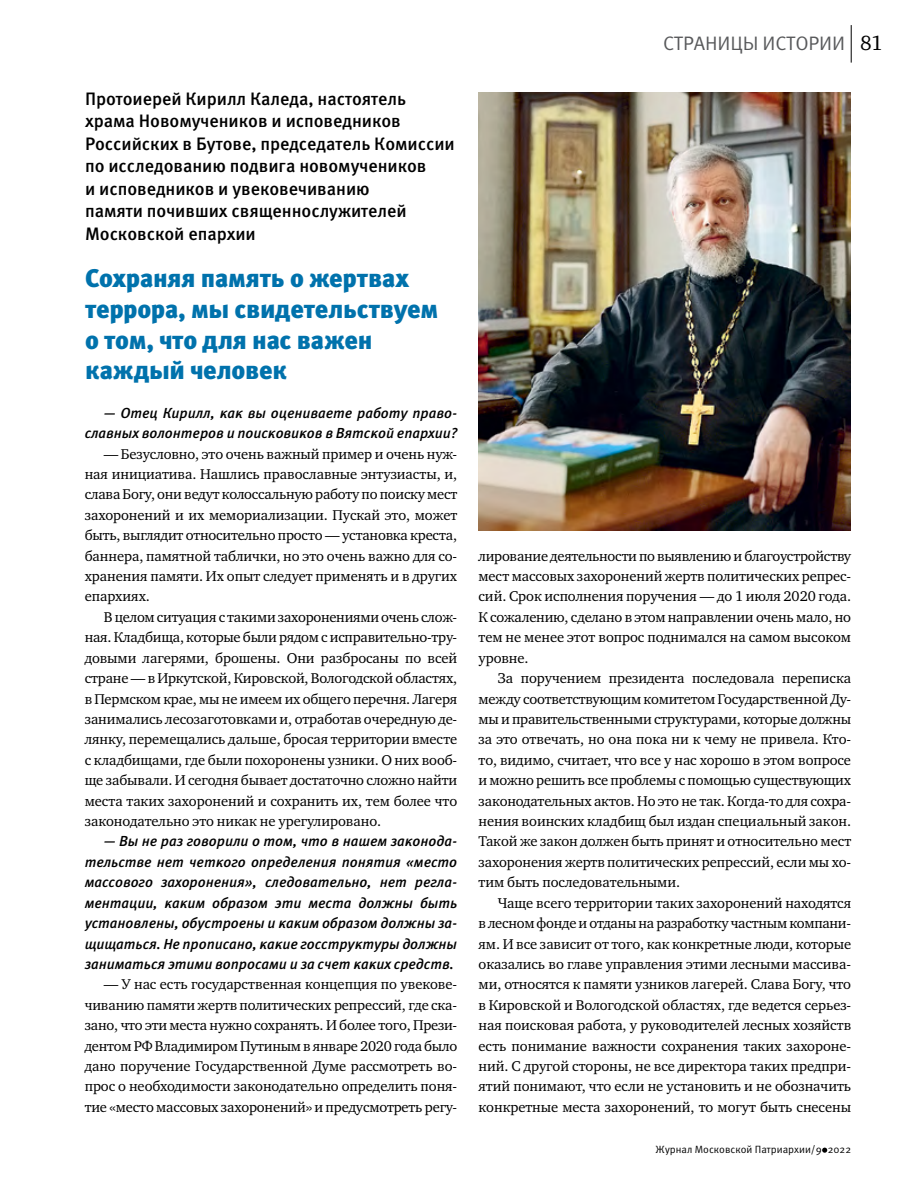
<style>
.page{position:relative;width:915px;height:1191px;background:#fff}
.page>*{position:absolute;margin:0;border:0;box-sizing:border-box;transform-origin:0 0}
.t1{font:900 25.5px/30.6px "Meta Pro";letter-spacing:-.01em;color:#0072ac}
.t2{font:19.5px "Meta Pro";letter-spacing:-.005em;color:#58595b}
.t3{font:500 18px/22.5px "Meta Pro";letter-spacing:-.005em;color:#000}
.t4{font:14.55px/20.4px "Charter ITC";letter-spacing:-.005em;color:#000;text-align:justify}
.t5{font:italic 500 14.55px/20.4px "Meta Pro";letter-spacing:-.005em;color:#000;text-align:right}
.t6{font:10.5px "Meta Pro";color:#000}
.s1{font-family:"Charter ITC";font-size:21px;color:#000}
</style>
<div class="page">
<svg style="left:822px;top:1147px;width:5px;height:5px"></svg>
<hr style="left:850px;top:25px;width:1px;height:38px;background:#000">
<img style="left:478px;top:92px;width:372px;height:438px">
<p class="t3" style="left:85px;top:88px;width:371px">Протоиерей Кирилл Каледа, настоятель храма Новомучеников и исповедников Российских в Бутове, председатель Комиссии по исследованию подвига новомучеников<br>и исповедников и увековечиванию<br>памяти почивших священнослужителей Московской епархии</p>
<h1 class="t1" style="left:85px;top:264px;width:354px">Сохраняя память о жертвах террора, мы свидетельствуем о том, что для нас важен каждый человек</h1>
<p class="t5" style="left:85px;top:403px;width:374px">— Отец Кирилл, как вы оцениваете работу право&shy;славных волонтеров и поисковиков в Вятской епархии?</p>
<p class="t4" style="left:85px;top:443px;width:374px;text-indent:19px">— Безусловно, это очень важный пример и очень нуж&shy;ная инициатива. Нашлись православные энтузиасты, и, слава Богу, они ведут колоссальную работу по поиску мест захоронений и их мемориализации. Пускай это, может быть, выглядит относительно просто — установка креста, баннера, памятной таблички, но это очень важно для со&shy;хранения памяти. Их опыт следует применять и в других епархиях.</p>
<p class="t4" style="left:85px;top:606px;width:374px;text-indent:19px">В целом ситуация с такими захоронениями очень слож&shy;ная. Кладбища, которые были рядом с исправительно-тру&shy;довыми лагерями, брошены. Они разбросаны по всей стране — в Иркутской, Кировской, Вологодской областях, в Пермском крае, мы не имеем их общего перечня. Лагеря занимались лесозаготовками и, отработав очередную де&shy;лянку, перемещались дальше, бросая территории вместе с кладбищами, где были похоронены узники. О них вооб&shy;ще забывали. И сегодня бывает достаточно сложно найти места таких захоронений и сохранить их, тем более что законодательно это никак не урегулировано.</p>
<p class="t5" style="left:85px;top:831px;width:374px;text-align:justify;text-indent:19px">— Вы не раз говорили о том, что в нашем законода&shy;тельстве нет четкого определения понятия «место массового захоронения», следовательно, нет регла&shy;ментации, каким образом эти места должны быть установлены, обустроены и каким образом должны за&shy;щищаться. Не прописано, какие госструктуры должны заниматься этими вопросами и за счет каких средств.</p>
<p class="t4" style="left:85px;top:974px;width:374px;text-indent:19px">— У нас есть государственная концепция по увекове&shy;чиванию памяти жертв политических репрессий, где ска&shy;зано, что эти места нужно сохранять. И более того, Прези&shy;дентом РФ Владимиром Путиным в январе 2020 года было дано поручение Государственной Думе рассмотреть во&shy;прос о необходимости законодательно определить поня&shy;тие «место массовых захоронений» и предусмотреть регу-</p>
<h2 class="t2" style="left:663px;top:31px;width:221px">СТРАНИЦЫ ИСТОРИИ <span class="s1">81</span></h2>
<p class="t4" style="left:478px;top:545px;width:374px">лирование деятельности по выявлению и благоустройству мест массовых захоронений жертв политических репрес&shy;сий. Срок исполнения поручения — до 1 июля 2020 года.<br>К сожалению, сделано в этом направлении очень мало, но тем не менее этот вопрос поднимался на самом высоком уровне.</p>
<p class="t4" style="left:478px;top:668px;width:374px;text-indent:19px">За поручением президента последовала переписка между соответствующим комитетом Государственной Ду&shy;мы и правительственными структурами, которые должны за это отвечать, но она пока ни к чему не привела. Кто&shy;то, видимо, считает, что все у нас хорошо в этом вопросе и можно решить все проблемы с помощью существующих законодательных актов. Но это не так. Когда-то для сохра&shy;нения воинских кладбищ был издан специальный закон.<br>Такой же закон должен быть принят и относительно мест захоронения жертв политических репрессий, если мы хо&shy;тим быть последовательными.</p>
<p class="t4" style="left:478px;top:892px;width:374px;text-indent:19px">Чаще всего территории таких захоронений находятся в лесном фонде и отданы на разработку частным компани&shy;ям. И все зависит от того, как конкретные люди, которые оказались во главе управления этими лесными массива&shy;ми, относятся к памяти узников лагерей. Слава Богу, что в Кировской и Вологодской областях, где ведется серьез&shy;ная поисковая работа, у руководителей лесных хозяйств есть понимание важности сохранения таких захороне&shy;ний. С другой стороны, не все директора таких предпри&shy;ятий понимают, что если не установить и не обозначить конкретные места захоронений, то могут быть снесены</p>
<p class="t6" style="left:655px;top:1142px;width:197px">Журнал Московской Патриархии/9 2022</p>
</div>
